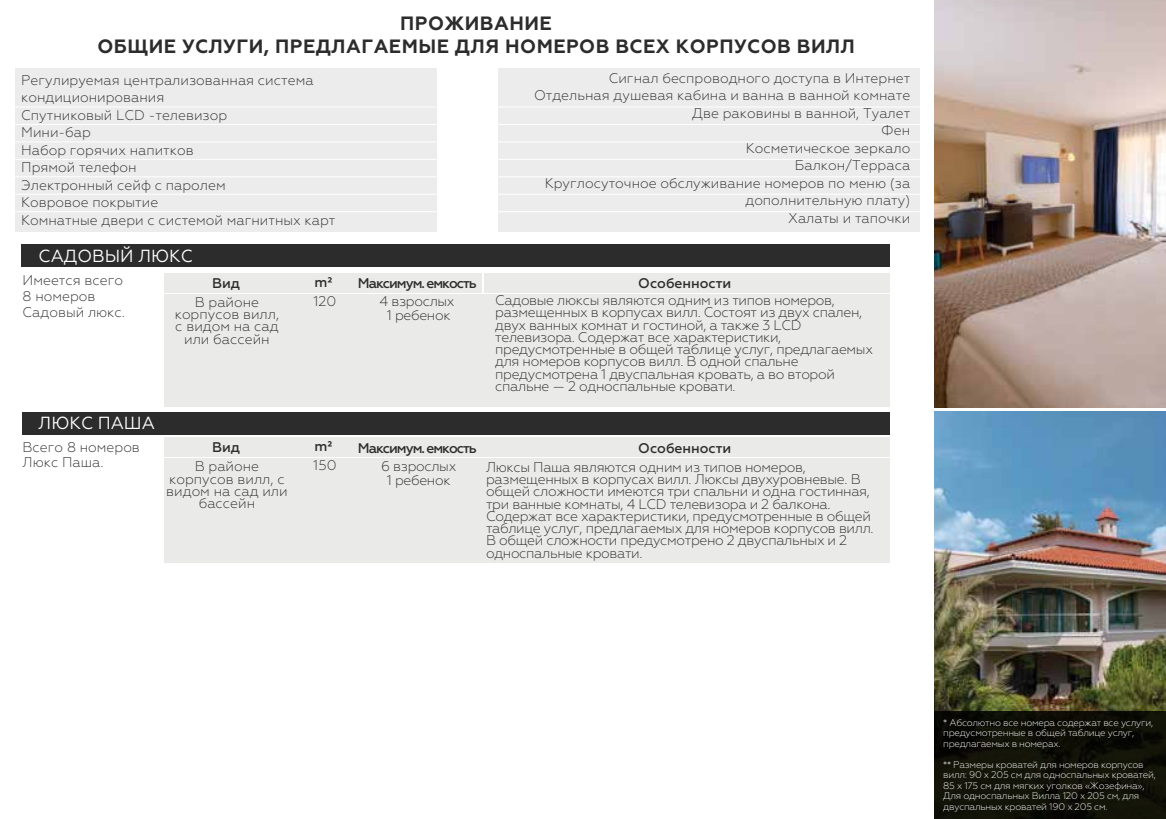
<style>
.page{position:relative;width:1166px;height:819px;background:#fff}
.page>*{position:absolute;margin:0;border:0;box-sizing:border-box;transform-origin:0 0}
.t1{font:700 19.25px/22.8px "Geometria";letter-spacing:.025em;color:#2d2c2c;text-align:center}
.t2{font:17.5px "Geometria";color:#fff}
.t3{font:300 14px/12.2px "Geometria";letter-spacing:-.025em;color:#2d2c2c;text-align:center}
.t4{font:300 14px/17.5px "Geometria";color:#2d2c2c}
.t5{font:500 14px "Geometria";letter-spacing:-.075em;color:#2d2c2c}
.t6{font:500 14px "Geometria";color:#2d2c2c}
.t7{font:500 14px "Geometria";letter-spacing:-.04em;color:#2d2c2c}
.t8{font:300 9.62px/10.5px "Geometria";letter-spacing:-.025em;color:#fff}
</style>
<div class="page">
<div style="left:22px;top:244px;width:868px;height:23px;background:#2d2c2c"></div>
<div style="left:164px;top:273px;width:130px;height:19px;background:#eaeae9"></div>
<div style="left:164px;top:293px;width:130px;height:113px;background:#eaeae9"></div>
<div style="left:484px;top:273px;width:406px;height:19px;background:#eaeae9"></div>
<div style="left:483px;top:293px;width:407px;height:113px;background:#eaeae9"></div>
<div style="left:295px;top:273px;width:60px;height:19px;background:#eaeae9"></div>
<div style="left:295px;top:293px;width:60px;height:113px;background:#eaeae9"></div>
<div style="left:355px;top:273px;width:127px;height:19px;background:#eaeae9"></div>
<div style="left:355px;top:293px;width:127px;height:113px;background:#eaeae9"></div>
<div style="left:164px;top:438px;width:130px;height:19px;background:#eaeae9"></div>
<div style="left:164px;top:458px;width:130px;height:104px;background:#eaeae9"></div>
<div style="left:483px;top:438px;width:407px;height:19px;background:#eaeae9"></div>
<div style="left:483px;top:458px;width:407px;height:104px;background:#eaeae9"></div>
<div style="left:295px;top:438px;width:60px;height:19px;background:#eaeae9"></div>
<div style="left:295px;top:458px;width:60px;height:104px;background:#eaeae9"></div>
<div style="left:22px;top:412px;width:868px;height:22px;background:#2d2c2c"></div>
<div style="left:355px;top:438px;width:127px;height:19px;background:#eaeae9"></div>
<div style="left:355px;top:458px;width:127px;height:104px;background:#eaeae9"></div>
<img style="left:934px;top:0;width:232px;height:711px">
<div style="left:934px;top:711px;width:232px;height:108px;background:#111207"></div>
<hr style="left:934px;top:408px;width:232px;height:3px;background:#fff">
<div style="left:15px;top:68px;width:422px;height:163px;background:#edecec"></div>
<hr style="left:15px;top:107px;width:422px;height:1px;background:#fff">
<hr style="left:15px;top:124px;width:422px;height:1px;background:#fff">
<hr style="left:15px;top:141px;width:422px;height:1px;background:#fff">
<hr style="left:15px;top:159px;width:422px;height:1px;background:#fff">
<hr style="left:15px;top:176px;width:422px;height:1px;background:#fff">
<hr style="left:15px;top:194px;width:422px;height:1px;background:#fff">
<hr style="left:15px;top:211px;width:422px;height:1px;background:#fff">
<div style="left:498px;top:68px;width:421px;height:163px;background:#edecec"></div>
<hr style="left:498px;top:107px;width:421px;height:1px;background:#fff">
<hr style="left:498px;top:124px;width:421px;height:1px;background:#fff">
<hr style="left:498px;top:141px;width:421px;height:1px;background:#fff">
<hr style="left:498px;top:159px;width:421px;height:1px;background:#fff">
<hr style="left:498px;top:176px;width:421px;height:1px;background:#fff">
<hr style="left:498px;top:194px;width:421px;height:1px;background:#fff">
<hr style="left:498px;top:211px;width:421px;height:1px;background:#fff">
<h1 class="t1" style="left:97px;top:12px;width:759px">ПРОЖИВАНИЕ<br>ОБЩИЕ УСЛУГИ, ПРЕДЛАГАЕМЫЕ ДЛЯ НОМЕРОВ ВСЕХ КОРПУСОВ ВИЛЛ</h1>
<p class="t4" style="left:21px;top:71px;width:316px">Регулируемая централизованная система кондиционирования<br>Спутниковый LCD -телевизор<br>Мини-бар<br>Набор горячих напитков<br>Прямой телефон<br>Электронный сейф с паролем<br>Ковровое покрытие<br>Комнатные двери с системой магнитных карт</p>
<p class="t4" style="left:534px;top:69px;width:378px;text-align:right">Сигнал беспроводного доступа в Интернет<br>Отдельная душевая кабина и ванна в ванной комнате<br>Две раковины в ванной, Туалет<br>Фен<br>Косметическое зеркало<br>Балкон/Терраса<br>Круглосуточное обслуживание номеров по меню (за дополнительную плату)<br>Халаты и тапочки</p>
<p class="t2" style="left:39px;top:245px;width:156px">САДОВЫЙ ЛЮКС</p>
<p class="t4" style="left:23px;top:272px;width:104px;line-height:15.8px">Имеется всего<br>8 номеров<br>Садовый люкс.</p>
<p class="t5" style="left:358px;top:275px;width:120px">Максимум. емкость</p>
<p class="t7" style="left:314px;top:274px;width:19px">m²</p>
<p class="t7" style="left:212px;top:275px;width:30px">Вид</p>
<p class="t6" style="left:638px;top:275px;width:95px">Особенности</p>
<p class="t3" style="left:313px;top:295px;width:24px">120</p>
<p class="t3" style="left:380px;top:294px;width:76px;line-height:14px">4 взрослых<br>1 ребенок</p>
<p class="t3" style="left:495px;top:294px;width:379px;text-align:left">Садовые люксы являются одним из типов номеров, размещенных в корпусах вилл. Состоят из двух спален, двух ванных комнат и гостиной, а также 3 LCD телевизора. Содержат все характеристики, предусмотренные в общей таблице услуг, предлагаемых для номеров корпусов вилл. В одной спальне предусмотрена 1 двуспальная кровать, а во второй спальне — 2 односпальные кровати.</p>
<p class="t4" style="left:175px;top:296px;width:106px;line-height:12.2px;text-align:center">В районе корпусов вилл, с видом на сад или бассейн</p>
<p class="t2" style="left:39px;top:412px;width:118px">ЛЮКС ПАША</p>
<p class="t4" style="left:23px;top:439px;width:119px;line-height:15.8px">Всего 8 номеров<br>Люкс Паша.</p>
<p class="t5" style="left:358px;top:439px;width:120px">Максимум. емкость</p>
<p class="t7" style="left:314px;top:438px;width:19px">m²</p>
<p class="t7" style="left:212px;top:439px;width:30px">Вид</p>
<p class="t6" style="left:638px;top:439px;width:95px">Особенности</p>
<p class="t3" style="left:313px;top:459px;width:25px">150</p>
<p class="t3" style="left:381px;top:458px;width:77px;line-height:14px">6 взрослых<br>1 ребенок</p>
<p class="t3" style="left:486px;top:460px;width:389px;text-align:left">Люксы Паша являются одним из типов номеров, размещенных в корпусах вилл. Люксы двухуровневые. В общей сложности имеются три спальни и одна гостинная, три ванные комнаты, 4 LCD телевизора и 2 балкона.<br>Содержат все характеристики, предусмотренные в общей таблице услуг, предлагаемых для номеров корпусов вилл.<br>В общей сложности предусмотрено 2 двуспальных и 2 односпальные кровати.</p>
<p class="t4" style="left:166px;top:460px;width:123px;line-height:12.2px;text-align:center">В районе корпусов вилл, с видом на сад или бассейн</p>
<p class="t8" style="left:943px;top:717px;width:212px">* Абсолютно все номера содержат все услуги, предусмотренные в общей таблице услуг, предлагаемых в номерах.</p>
<p class="t8" style="left:943px;top:759px;width:214px">** Размеры кроватей для номеров корпусов вилл: 90 x 205 см для односпальных кроватей, 85 x 175 см для мягких уголков «Жозефина», Для односпальных Вилла 120 х 205 см, для двуспальных кроватей 190 х 205 см.</p>
</div>
